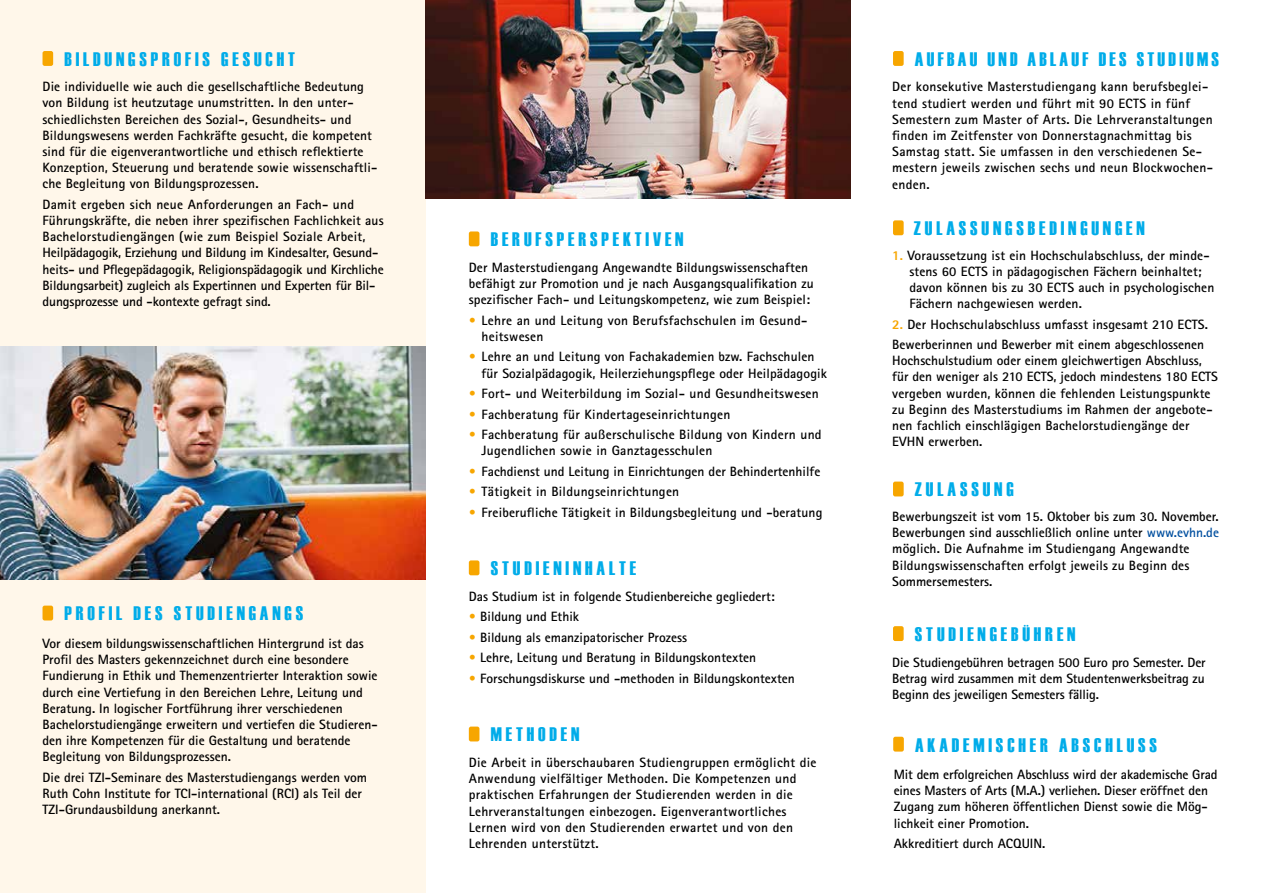
<style>
.page{position:relative;width:1263px;height:893px;background:#fff}
.page>*{position:absolute;margin:0;border:0;box-sizing:border-box;transform-origin:0 0}
.t1{font:19.5px "Haettenschweiler";letter-spacing:.2em;color:#00ace9}
.t2{font:19.5px "Haettenschweiler";letter-spacing:.17em;color:#00ace9}
.t3{font:700 13.5px/16.2px "AT Rotis Sans Serif";letter-spacing:.01em;color:#000}
.t4{font:700 13.5px/16.2px "AT Rotis Sans Serif";letter-spacing:-.01em;color:#000}
.s1{font-weight:800;color:#f7a600}
.s2{color:#004f9f}
.s3{color:#f7a600}
</style>
<div class="page">
<div style="left:0;top:0;width:425px;height:893px;background:#fff7ea"></div>
<div style="left:43px;top:51px;width:10px;height:15px;background:#f7a600;border-radius:2px"></div>
<div style="left:469px;top:231px;width:10px;height:15px;background:#f7a600;border-radius:2px"></div>
<div style="left:469px;top:560px;width:10px;height:15px;background:#f7a600;border-radius:2px"></div>
<div style="left:893px;top:51px;width:11px;height:15px;background:#f7a600;border-radius:2px"></div>
<div style="left:469px;top:727px;width:10px;height:14px;background:#f7a600;border-radius:2px"></div>
<div style="left:893px;top:220px;width:11px;height:15px;background:#f7a600;border-radius:2px"></div>
<div style="left:893px;top:482px;width:11px;height:14px;background:#f7a600;border-radius:2px"></div>
<div style="left:893px;top:626px;width:11px;height:15px;background:#f7a600;border-radius:2px"></div>
<div style="left:43px;top:606px;width:10px;height:14px;background:#f7a600;border-radius:2px"></div>
<div style="left:893px;top:737px;width:11px;height:15px;background:#f7a600;border-radius:2px"></div>
<img style="left:0;top:347px;width:425px;height:232px">
<img style="left:425px;top:0;width:425px;height:198px">
<h1 class="t1" style="left:64px;top:48px;width:232px">BILDUNGSPROFIS GESUCHT</h1>
<p class="t3" style="left:43px;top:78px;width:336px">Die individuelle wie auch die gesellschaftliche Bedeutung von Bildung ist heutzutage unumstritten. In den unter&shy;schiedlichsten Bereichen des Sozial-, Gesundheits- und Bildungswesens werden Fachkräfte gesucht, die kompetent sind für die eigenverantwortliche und ethisch reflektierte Konzeption, Steuerung und beratende sowie wissenschaftli&shy;che Begleitung von Bildungsprozessen.</p>
<p class="t3" style="left:43px;top:196px;width:343px">Damit ergeben sich neue Anforderungen an Fach- und Führungskräfte, die neben ihrer spezifischen Fachlichkeit aus Bachelorstudiengängen (wie zum Beispiel Soziale Arbeit, Heilpädagogik, Erziehung und Bildung im Kindesalter, Gesund&shy;heits- und Pflegepädagogik, Religionspädagogik und Kirchliche Bildungsarbeit) zugleich als Expertinnen und Experten für Bil&shy;dungsprozesse und -kontexte gefragt sind.</p>
<h1 class="t2" style="left:915px;top:48px;width:306px">AUFBAU UND ABLAUF DES STUDIUMS</h1>
<p class="t3" style="left:892px;top:79px;width:322px">Der konsekutive Masterstudiengang kann berufsbeglei&shy;tend studiert werden und führt mit 90 ECTS in fünf Semestern zum Master of Arts. Die Lehrveranstaltungen finden im Zeitfenster von Donnerstagnachmittag bis Samstag statt. Sie umfassen in den verschiedenen Se&shy;mestern jeweils zwischen sechs und neun Blockwochen&shy;enden.</p>
<h1 class="t1" style="left:914px;top:217px;width:233px">ZULASSUNGSBEDINGUNGEN</h1>
<p class="t3" style="left:909px;top:247px;width:306px;text-indent:-17px"><span class="s1">1.</span> Voraussetzung ist ein Hochschulabschluss, der minde&shy;stens 60 ECTS in pädagogischen Fächern beinhaltet; davon können bis zu 30 ECTS auch in psychologischen Fächern nachgewiesen werden.</p>
<p class="t3" style="left:892px;top:314px;width:317px;line-height:20.4px"><span class="s1">2.</span> Der Hochschulabschluss umfasst insgesamt 210 ECTS.<br>Bewerberinnen und Bewerber mit einem abgeschlossenen</p>
<p class="t3" style="left:892px;top:352px;width:327px">Hochschulstudium oder einem gleichwertigen Abschluss, für den weniger als 210 ECTS, jedoch mindestens 180 ECTS vergeben wurden, können die fehlenden Leistungspunkte zu Beginn des Masterstudiums im Rahmen der angebote&shy;nen fachlich einschlägigen Bachelorstudiengänge der EVHN erwerben.</p>
<h1 class="t1" style="left:915px;top:478px;width:100px">ZULASSUNG</h1>
<p class="t3" style="left:892px;top:508px;width:328px">Bewerbungszeit ist vom 15. Oktober bis zum 30. November.<br>Bewerbungen sind ausschließlich online unter <span class="s2">www.evhn.de </span>möglich. Die Aufnahme im Studiengang Angewandte Bildungswissenschaften erfolgt jeweils zu Beginn des Sommersemesters.</p>
<h1 class="t1" style="left:915px;top:623px;width:162px">STUDIENGEBÜHREN</h1>
<p class="t3" style="left:892px;top:654px;width:315px;text-align:justify">Die Studiengebühren betragen 500 Euro pro Semester. Der Betrag wird zusammen mit dem Studentenwerksbeitrag zu Beginn des jeweiligen Semesters fällig.</p>
<h1 class="t1" style="left:491px;top:228px;width:194px">BERUFSPERSPEKTIVEN</h1>
<p class="t3" style="left:469px;top:259px;width:346px">Der Masterstudiengang Angewandte Bildungswissenschaften befähigt zur Promotion und je nach Ausgangsqualifikation zu spezifischer Fach- und Leitungskompetenz, wie zum Beispiel:</p>
<p class="t3" style="left:482px;top:312px;width:327px;text-indent:-13px"><span class="s3">•</span> Lehre an und Leitung von Berufsfachschulen im Gesund&shy;heitswesen</p>
<p class="t3" style="left:482px;top:348px;width:347px;text-indent:-13px"><span class="s3">•</span> Lehre an und Leitung von Fachakademien bzw. Fachschulen für Sozialpädagogik, Heilerziehungspflege oder Heilpädagogik</p>
<p class="t3" style="left:469px;top:385px;width:352px"><span class="s3">•</span> Fort- und Weiterbildung im Sozial- und Gesundheitswesen</p>
<p class="t3" style="left:469px;top:406px;width:263px"><span class="s3">•</span> Fachberatung für Kindertageseinrichtungen</p>
<p class="t3" style="left:482px;top:426px;width:342px;text-indent:-13px"><span class="s3">•</span> Fachberatung für außerschulische Bildung von Kindern und<br>Jugendlichen sowie in Ganztagesschulen</p>
<p class="t3" style="left:469px;top:463px;width:353px"><span class="s3">•</span> Fachdienst und Leitung in Einrichtungen der Behindertenhilfe</p>
<p class="t3" style="left:469px;top:483px;width:212px"><span class="s3">•</span> Tätigkeit in Bildungseinrichtungen</p>
<p class="t3" style="left:469px;top:504px;width:355px"><span class="s3">•</span> Freiberufliche Tätigkeit in Bildungsbegleitung und -beratung</p>
<h1 class="t1" style="left:491px;top:557px;width:147px">STUDIENINHALTE</h1>
<p class="t3" style="left:469px;top:588px;width:307px">Das Studium ist in folgende Studienbereiche gegliedert:</p>
<p class="t3" style="left:469px;top:608px;width:112px"><span class="s3">•</span> Bildung und Ethik</p>
<p class="t3" style="left:469px;top:629px;width:220px"><span class="s3">•</span> Bildung als emanzipatorischer Prozess</p>
<p class="t3" style="left:469px;top:649px;width:289px"><span class="s3">•</span> Lehre, Leitung und Beratung in Bildungskontexten</p>
<p class="t3" style="left:469px;top:670px;width:327px"><span class="s3">•</span> Forschungsdiskurse und -methoden in Bildungskontexten</p>
<h1 class="t1" style="left:64px;top:602px;width:240px">PROFIL DES STUDIENGANGS</h1>
<p class="t3" style="left:43px;top:635px;width:337px">Vor diesem bildungswissenschaftlichen Hintergrund ist das Profil des Masters gekennzeichnet durch eine besondere Fundierung in Ethik und Themenzentrierter Interaktion sowie durch eine Vertiefung in den Bereichen Lehre, Leitung und Beratung. In logischer Fortführung ihrer verschiedenen Bachelorstudiengänge erweitern und vertiefen die Studieren&shy;den ihre Kompetenzen für die Gestaltung und beratende Begleitung von Bildungsprozessen.</p>
<p class="t3" style="left:43px;top:769px;width:326px">Die drei TZI-Seminare des Masterstudiengangs werden vom<br>Ruth Cohn Institute for TCI-international (RCI) als Teil der<br>TZI-Grundausbildung anerkannt.</p>
<p class="t4" style="left:894px;top:766px;width:325px">Mit dem erfolgreichen Abschluss wird der akademische Grad eines Masters of Arts (M.A.) verliehen. Dieser eröffnet den Zugang zum höheren öffentlichen Dienst sowie die Mög&shy;lichkeit einer Promotion.</p>
<p class="t3" style="left:894px;top:835px;width:153px">Akkreditiert durch ACQUIN.</p>
<h1 class="t1" style="left:491px;top:723px;width:90px">METHODEN</h1>
<p class="t3" style="left:469px;top:754px;width:349px">Die Arbeit in überschaubaren Studiengruppen ermöglicht die Anwendung vielfältiger Methoden. Die Kompetenzen und praktischen Erfahrungen der Studierenden werden in die Lehrveranstaltungen einbezogen. Eigenverantwortliches Lernen wird von den Studierenden erwartet und von den Lehrenden unterstützt.</p>
<h1 class="t1" style="left:915px;top:734px;width:243px">AKADEMISCHER ABSCHLUSS</h1>
</div>
